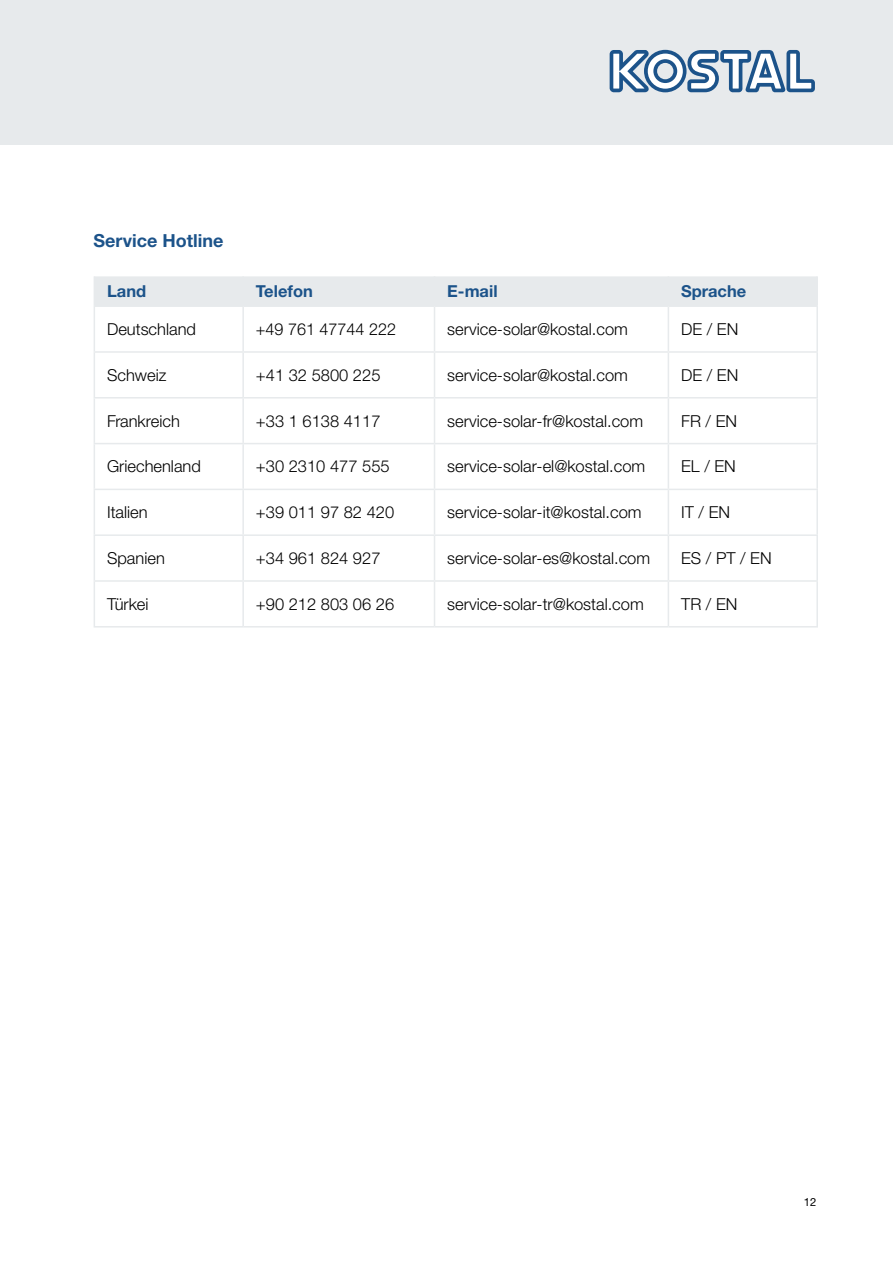
<style>
.page{position:relative;width:893px;height:1263px;background:#fff}
.page>*{position:absolute;margin:0;border:0;box-sizing:border-box;transform-origin:0 0}
.t1{font:700 18px "Helvetica Neue LTW1 G";color:#1c538a}
.Copy{font:300 16.5px "Helvetica Neue LTW1 G";color:#000}
.Copy-2{font:700 16.5px "Helvetica Neue LTW1 G";color:#1c538a}
.t2{font:11.25px "Helvetica Neue LTW1 G";color:#000}
</style>
<div class="page">
<div style="left:0;top:0;width:893px;height:145px;background:#e7eaec"></div>
<svg style="left:610px;top:50px;width:205px;height:42px"></svg>
<div style="left:94px;top:276px;width:722px;height:29px;background:#e7eaec"></div>
<hr style="left:816px;top:276px;width:2px;height:29px;background:#e7eaec">
<hr style="left:94px;top:307px;width:1px;height:44px;background:#e7eaec">
<hr style="left:242px;top:307px;width:2px;height:44px;background:#e7eaec">
<hr style="left:434px;top:307px;width:1px;height:44px;background:#e7eaec">
<hr style="left:668px;top:307px;width:1px;height:44px;background:#e7eaec">
<hr style="left:816px;top:307px;width:2px;height:44px;background:#e7eaec">
<hr style="left:94px;top:398px;width:1px;height:45px;background:#e7eaec">
<hr style="left:94px;top:305px;width:149px;height:2px;background:#e7eaec">
<hr style="left:243px;top:305px;width:191px;height:2px;background:#e7eaec">
<hr style="left:434px;top:305px;width:234px;height:2px;background:#e7eaec">
<hr style="left:668px;top:305px;width:150px;height:2px;background:#e7eaec">
<hr style="left:242px;top:398px;width:2px;height:45px;background:#e7eaec">
<hr style="left:434px;top:398px;width:1px;height:45px;background:#e7eaec">
<hr style="left:668px;top:398px;width:1px;height:45px;background:#e7eaec">
<hr style="left:816px;top:398px;width:2px;height:45px;background:#e7eaec">
<hr style="left:94px;top:443px;width:149px;height:1px;background:#e7eaec">
<hr style="left:94px;top:444px;width:1px;height:45px;background:#e7eaec">
<hr style="left:243px;top:443px;width:191px;height:1px;background:#e7eaec">
<hr style="left:242px;top:444px;width:2px;height:45px;background:#e7eaec">
<hr style="left:243px;top:580px;width:191px;height:2px;background:#e7eaec">
<hr style="left:242px;top:582px;width:2px;height:44px;background:#e7eaec">
<hr style="left:434px;top:443px;width:234px;height:1px;background:#e7eaec">
<hr style="left:434px;top:444px;width:1px;height:45px;background:#e7eaec">
<hr style="left:668px;top:443px;width:150px;height:1px;background:#e7eaec">
<hr style="left:668px;top:444px;width:1px;height:45px;background:#e7eaec">
<hr style="left:816px;top:444px;width:2px;height:45px;background:#e7eaec">
<hr style="left:434px;top:580px;width:234px;height:2px;background:#e7eaec">
<hr style="left:434px;top:582px;width:1px;height:44px;background:#e7eaec">
<hr style="left:668px;top:580px;width:150px;height:2px;background:#e7eaec">
<hr style="left:668px;top:582px;width:1px;height:44px;background:#e7eaec">
<hr style="left:816px;top:582px;width:2px;height:44px;background:#e7eaec">
<hr style="left:94px;top:489px;width:149px;height:1px;background:#e7eaec">
<hr style="left:94px;top:490px;width:1px;height:44px;background:#e7eaec">
<hr style="left:243px;top:489px;width:191px;height:1px;background:#e7eaec">
<hr style="left:242px;top:490px;width:2px;height:44px;background:#e7eaec">
<hr style="left:243px;top:626px;width:191px;height:1px;background:#e7eaec">
<hr style="left:434px;top:489px;width:234px;height:1px;background:#e7eaec">
<hr style="left:434px;top:490px;width:1px;height:44px;background:#e7eaec">
<hr style="left:668px;top:489px;width:150px;height:1px;background:#e7eaec">
<hr style="left:668px;top:490px;width:1px;height:44px;background:#e7eaec">
<hr style="left:816px;top:490px;width:2px;height:44px;background:#e7eaec">
<hr style="left:434px;top:626px;width:234px;height:1px;background:#e7eaec">
<hr style="left:668px;top:626px;width:150px;height:1px;background:#e7eaec">
<hr style="left:94px;top:351px;width:149px;height:2px;background:#e7eaec">
<hr style="left:94px;top:353px;width:1px;height:44px;background:#e7eaec">
<hr style="left:94px;top:397px;width:149px;height:1px;background:#e7eaec">
<hr style="left:94px;top:534px;width:149px;height:2px;background:#e7eaec">
<hr style="left:94px;top:536px;width:1px;height:44px;background:#e7eaec">
<hr style="left:94px;top:580px;width:149px;height:2px;background:#e7eaec">
<hr style="left:94px;top:582px;width:1px;height:44px;background:#e7eaec">
<hr style="left:94px;top:626px;width:149px;height:1px;background:#e7eaec">
<hr style="left:243px;top:351px;width:191px;height:2px;background:#e7eaec">
<hr style="left:242px;top:353px;width:2px;height:44px;background:#e7eaec">
<hr style="left:243px;top:397px;width:191px;height:1px;background:#e7eaec">
<hr style="left:243px;top:534px;width:191px;height:2px;background:#e7eaec">
<hr style="left:242px;top:536px;width:2px;height:44px;background:#e7eaec">
<hr style="left:434px;top:351px;width:234px;height:2px;background:#e7eaec">
<hr style="left:434px;top:353px;width:1px;height:44px;background:#e7eaec">
<hr style="left:668px;top:351px;width:150px;height:2px;background:#e7eaec">
<hr style="left:668px;top:353px;width:1px;height:44px;background:#e7eaec">
<hr style="left:816px;top:353px;width:2px;height:44px;background:#e7eaec">
<hr style="left:434px;top:397px;width:234px;height:1px;background:#e7eaec">
<hr style="left:668px;top:397px;width:150px;height:1px;background:#e7eaec">
<hr style="left:434px;top:534px;width:234px;height:2px;background:#e7eaec">
<hr style="left:434px;top:536px;width:1px;height:44px;background:#e7eaec">
<hr style="left:668px;top:534px;width:150px;height:2px;background:#e7eaec">
<hr style="left:668px;top:536px;width:1px;height:44px;background:#e7eaec">
<hr style="left:816px;top:536px;width:2px;height:44px;background:#e7eaec">
<h4 class="t1" style="left:94px;top:229px;width:131px">Service Hotline</h4>
<p class="Copy-2" style="left:107px;top:281px;width:41px">Land</p>
<p class="Copy-2" style="left:256px;top:281px;width:58px">Telefon</p>
<p class="Copy-2" style="left:447px;top:281px;width:52px">E-mail</p>
<p class="Copy-2" style="left:681px;top:281px;width:67px">Sprache</p>
<p class="Copy" style="left:107px;top:319px;width:90px">Deutschland</p>
<p class="Copy" style="left:256px;top:319px;width:142px">+49 761 47744 222</p>
<p class="Copy" style="left:447px;top:319px;width:182px">service-solar@kostal.com</p>
<p class="Copy" style="left:681px;top:319px;width:59px">DE / EN</p>
<p class="Copy" style="left:107px;top:365px;width:61px">Schweiz</p>
<p class="Copy" style="left:256px;top:365px;width:126px">+41 32 5800 225</p>
<p class="Copy" style="left:447px;top:365px;width:182px">service-solar@kostal.com</p>
<p class="Copy" style="left:681px;top:365px;width:59px">DE / EN</p>
<p class="Copy" style="left:107px;top:411px;width:74px">Frankreich</p>
<p class="Copy" style="left:256px;top:411px;width:126px">+33 1 6138 4117</p>
<p class="Copy" style="left:447px;top:411px;width:197px">service-solar-fr@kostal.com</p>
<p class="Copy" style="left:681px;top:411px;width:57px">FR / EN</p>
<p class="Copy" style="left:107px;top:456px;width:95px">Griechenland</p>
<p class="Copy" style="left:256px;top:456px;width:135px">+30 2310 477 555</p>
<p class="Copy" style="left:447px;top:456px;width:200px">service-solar-el@kostal.com</p>
<p class="Copy" style="left:681px;top:456px;width:56px">EL / EN</p>
<p class="Copy" style="left:107px;top:502px;width:42px">Italien</p>
<p class="Copy" style="left:256px;top:502px;width:140px">+39 011 97 82 420</p>
<p class="Copy" style="left:447px;top:502px;width:196px">service-solar-it@kostal.com</p>
<p class="Copy" style="left:681px;top:502px;width:50px">IT / EN</p>
<p class="Copy" style="left:107px;top:548px;width:59px">Spanien</p>
<p class="Copy" style="left:256px;top:548px;width:126px">+34 961 824 927</p>
<p class="Copy" style="left:447px;top:548px;width:204px">service-solar-es@kostal.com</p>
<p class="Copy" style="left:681px;top:548px;width:92px">ES / PT / EN</p>
<p class="Copy" style="left:107px;top:594px;width:43px">Türkei</p>
<p class="Copy" style="left:256px;top:594px;width:140px">+90 212 803 06 26</p>
<p class="Copy" style="left:447px;top:594px;width:198px">service-solar-tr@kostal.com</p>
<p class="Copy" style="left:681px;top:594px;width:58px">TR / EN</p>
<p class="t2" style="left:804px;top:1195px;width:14px">12</p>
</div>
